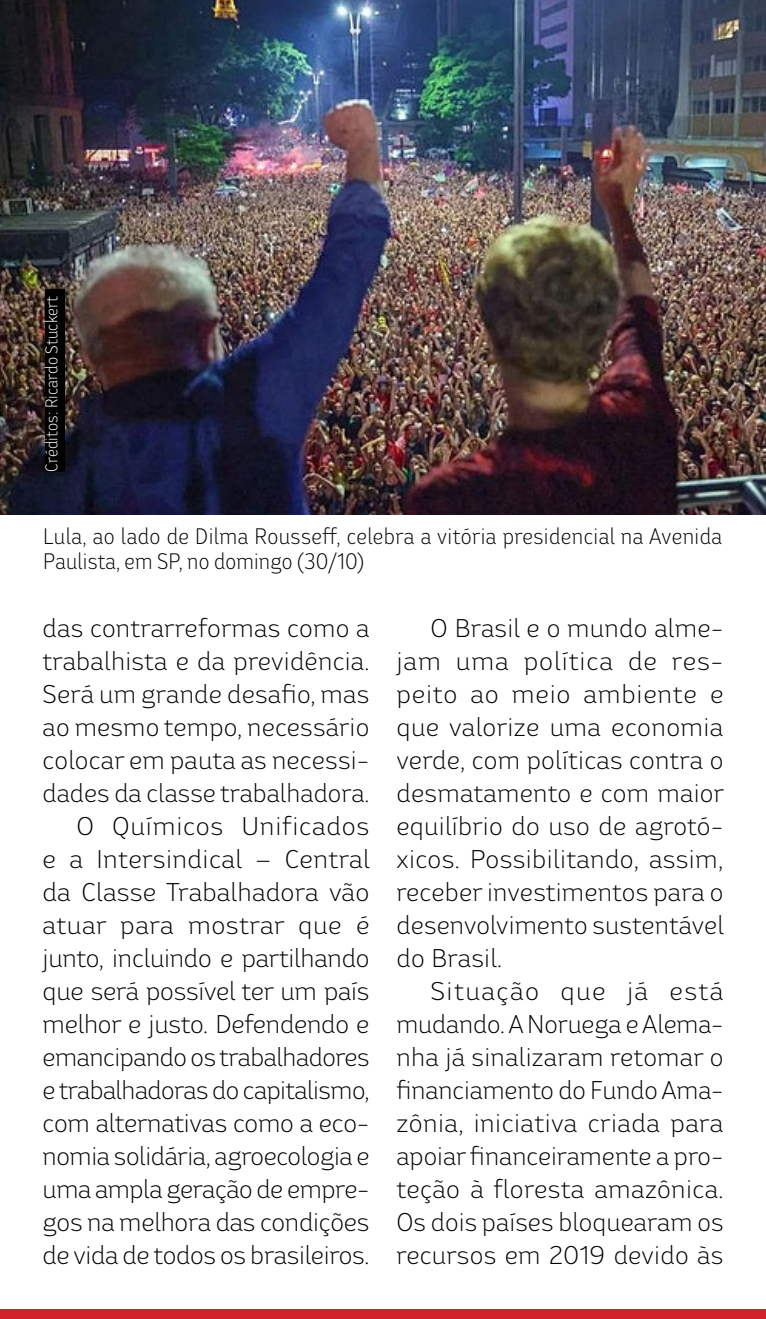
<style>
.page{position:relative;width:766px;height:1319px;background:#fff}
.page>*{position:absolute;margin:0;border:0;box-sizing:border-box;transform-origin:0 0}
.t1{font:300 24px/33px "Bw Helder W2";color:#000;text-align:justify}
.t2{font:300 21px/25.2px "Bw Helder W1";letter-spacing:.02em;color:#000}
.t3{font:300 15.9px "Bw Helder W1";letter-spacing:.01em;color:#fff}
.t4{font:300 15.3px "Bw Helder W1";letter-spacing:.01em;color:#fff}
</style>
<div class="page">
<div style="left:0;top:1308px;width:765px;height:10px;background:#d22229"></div>
<img style="left:0;top:0;width:765px;height:514px">
<div style="left:45px;top:289px;width:19px;height:183px;background:#000"></div>
<p class="t4" style="left:48px;top:500px;width:231px;rotate:-90deg">Foto: Pedro França/Agência Senado</p>
<p class="t2" style="left:43px;top:523px;width:680px">Lula, ao lado de Dilma Rousseff, celebra a vitória presidencial na Avenida<br>Paulista, em SP, no domingo (30/10)</p>
<p class="t3" style="left:42px;top:472px;width:177px;rotate:-90deg">Créditos: Ricardo Stuckert</p>
<p class="t1" style="left:43px;top:611px;width:329px;text-align:right">das contrarreformas como a trabalhista e da previdência.<br>Será um grande desafio, mas ao mesmo tempo, necessário colocar em pauta as necessi&shy;dades da classe trabalhadora.<br>O Químicos Unificados<br>e a Intersindical – Central da Classe Trabalhadora vão atuar para mostrar que é junto, incluindo e partilhando que será possível ter um país melhor e justo. Defendendo e emancipando os trabalhadores e trabalhadoras do capitalismo, com alternativas como a eco&shy;nomia solidária, agroecologia e uma ampla geração de empre&shy;gos na melhora das condições de vida de todos os brasileiros.</p>
<p class="t1" style="left:396px;top:611px;width:329px;text-indent:34px">O Brasil e o mundo alme&shy;jam uma política de res&shy;peito ao meio ambiente e que valorize uma economia verde, com políticas contra o desmatamento e com maior equilíbrio do uso de agrotó&shy;xicos. Possibilitando, assim, receber investimentos para o desenvolvimento sustentável do Brasil.</p>
<p class="t1" style="left:396px;top:974px;width:328px;text-indent:34px">Situação que já está mudando. A Noruega e Alema&shy;nha já sinalizaram retomar o financiamento do Fundo Ama&shy;zônia, iniciativa criada para apoiar financeiramente a pro&shy;teção à floresta amazônica.<br>Os dois países bloquearam os recursos em 2019 devido às</p>
</div>
